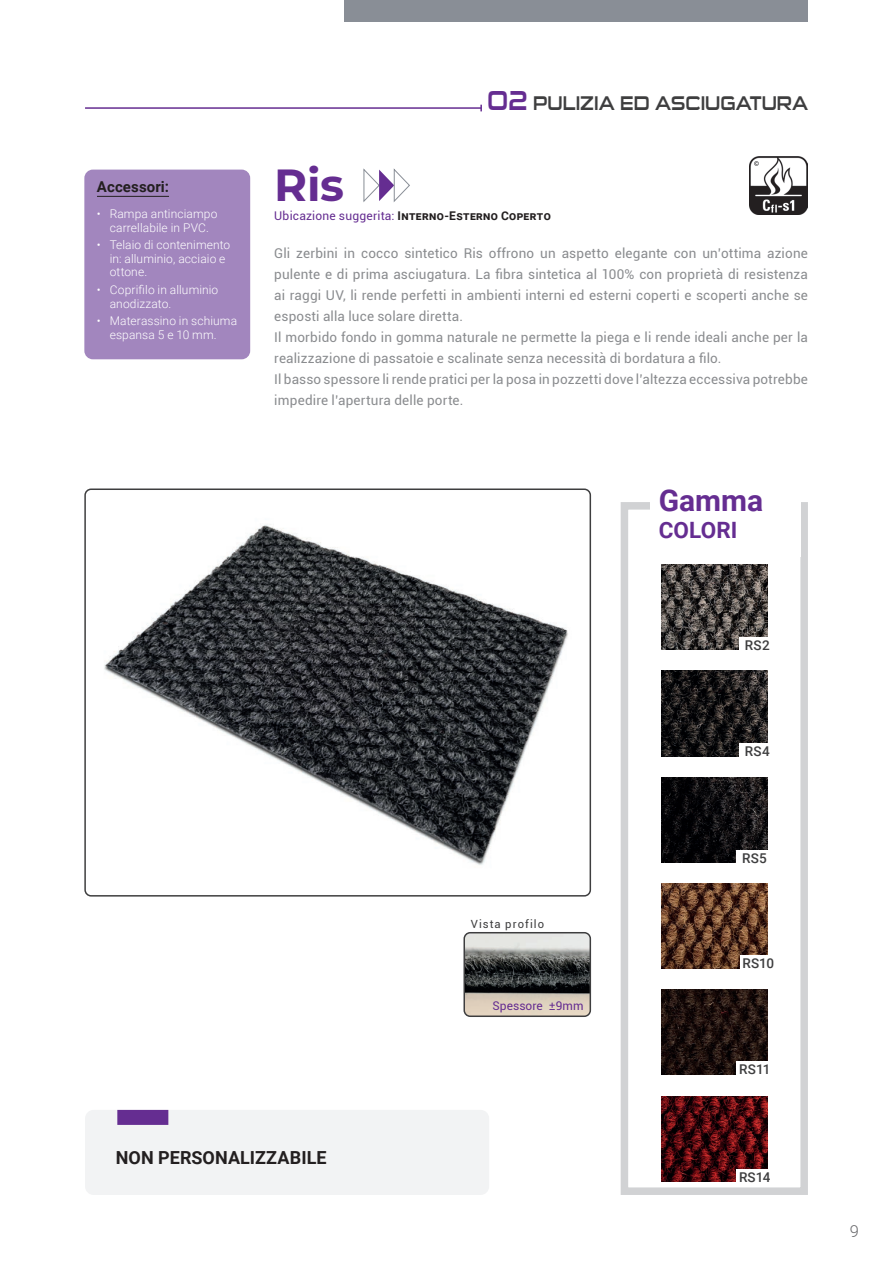
<style>
.page{position:relative;width:893px;height:1263px;background:#fff}
.page>*{position:absolute;margin:0;border:0;box-sizing:border-box;transform-origin:0 0}
.t1{font:700 45px "Montserrat";color:#652d91}
.t2{font:700 30px "Roboto";color:#652d91}
.t3{font:700 22.5px "Roboto";color:#652d91}
.t4{font:19.5px "Sui Generis Rg";color:#3e3e3f;scale:.9 1}
.t5{font:700 18px "Roboto";letter-spacing:.005em;color:#231f20}
.t6{font:300 16.5px "Roboto";color:#69696c}
.t7{font:700 15px "Roboto";letter-spacing:.01em;color:#231f20}
.t8{font:13.5px/21px "Roboto";letter-spacing:.01em;color:#8a8c8f}
.t9{font:500 13.5px "Roboto";letter-spacing:.015em;color:#3e3e3f}
.t10{font:300 12px/13.5px "Roboto";letter-spacing:.01em;color:#fff}
.t11{font:700 12px "Roboto";letter-spacing:.03em;color:#231f20}
.t12{font:12px "Roboto";color:#652d91}
.t13{font:11.25px "Roboto";letter-spacing:.095em;color:#3e3e3f}
.s1{font-size:27px;color:#652d91}
.s2{font-weight:400;color:#652d91}
.s3{font-family:"Montserrat";font-weight:500}
</style>
<div class="page">
<hr style="left:85px;top:107px;width:396px;height:2px;background:#652d91">
<svg style="left:480px;top:105px;width:2px;height:6px"></svg>
<div style="left:345px;top:0;width:463px;height:21px;background:#898e96"></div>
<div style="left:85px;top:1110px;width:404px;height:85px;background:#f2f3f4;border-radius:9px"></div>
<div style="left:117px;top:1110px;width:51px;height:15px;background:#652d91"></div>
<img style="left:104px;top:524px;width:464px;height:341px">
<div style="left:84px;top:488px;width:507px;height:408px;border:2px solid #3e3e3f;border-radius:6px"></div>
<img style="left:466px;top:935px;width:122px;height:79px">
<div style="left:463px;top:932px;width:128px;height:85px;border:2px solid #3e3e3f;border-radius:6px"></div>
<img style="left:749px;top:156px;width:58px;height:58px">
<svg style="left:363px;top:168px;width:47px;height:34px"></svg>
<div style="left:84px;top:170px;width:166px;height:189px;background:#a286be;border-radius:9px"></div>
<hr style="left:97px;top:196px;width:72px;height:1px;background:#231f20">
<div style="left:621px;top:502px;width:187px;height:693px;background:#fff;border:8px solid #d1d2d4"></div>
<div style="left:650px;top:488px;width:150px;height:69px;background:#fff"></div>
<img style="left:661px;top:565px;width:107px;height:85px">
<img style="left:661px;top:989px;width:106px;height:85px">
<img style="left:661px;top:883px;width:106px;height:85px">
<img style="left:661px;top:778px;width:107px;height:85px">
<img style="left:661px;top:671px;width:107px;height:85px">
<img style="left:661px;top:1096px;width:106px;height:85px">
<div style="left:739px;top:637px;width:36px;height:16px;background:#fff"></div>
<div style="left:740px;top:955px;width:36px;height:16px;background:#fff"></div>
<div style="left:739px;top:743px;width:36px;height:16px;background:#fff"></div>
<div style="left:737px;top:1061px;width:36px;height:16px;background:#fff"></div>
<div style="left:736px;top:850px;width:37px;height:16px;background:#fff"></div>
<div style="left:737px;top:1169px;width:36px;height:15px;background:#fff"></div>
<p class="t7" style="left:97px;top:176px;width:74px">Accessori:</p>
<p class="t10" style="left:97px;top:207px;width:122px;text-align:center">• Rampa antinciampo carrellabile in PVC.</p>
<p class="t10" style="left:110px;top:238px;width:122px;text-indent:-13px">• Telaio di contenimento in: alluminio, acciaio e ottone.</p>
<p class="t10" style="left:110px;top:283px;width:110px;text-indent:-13px">• Coprifilo in alluminio anodizzato.</p>
<p class="t10" style="left:110px;top:314px;width:129px;text-indent:-13px">• Materassino in schiuma espansa 5 e 10 mm.</p>
<h1 class="t1" style="left:274px;top:153px;width:71px">Ris</h1>
<h3 class="t4" style="left:487px;top:92px;width:358px"><span class="s1">02</span> PULIZIA ED ASCIUGATURA</h3>
<p class="t11" style="left:274px;top:208px;width:278px"><span class="s2">Ubicazione suggerita:</span> Interno-Esterno Coperto</p>
<p class="t8" style="left:274px;top:242px;width:535px">Gli zerbini in cocco sintetico Ris offrono un aspetto elegante con un’ottima azione pulente e di prima asciugatura. La fibra sintetica al 100% con proprietà di resistenza ai raggi UV, li rende perfetti in ambienti interni ed esterni coperti e scoperti anche se esposti alla luce solare diretta.<br>Il morbido fondo in gomma naturale ne permette la piega e li rende ideali anche per la realizzazione di passatoie e scalinate senza necessità di bordatura a filo.<br>Il basso spessore li rende pratici per la posa in pozzetti dove l’altezza eccessiva potrebbe impedire l’apertura delle porte.</p>
<h2 class="t2" style="left:659px;top:479px;width:106px">Gamma</h2>
<h3 class="t3" style="left:659px;top:514px;width:80px">COLORI</h3>
<p class="t13" style="left:471px;top:916px;width:75px">Vista profilo</p>
<p class="t12" style="left:493px;top:997px;width:92px">Spessore <span class="s3">±</span>9mm</p>
<p class="t9" style="left:745px;top:636px;width:26px">RS2</p>
<p class="t9" style="left:745px;top:742px;width:26px">RS4</p>
<p class="t9" style="left:742px;top:849px;width:26px">RS5</p>
<p class="t9" style="left:742px;top:954px;width:33px">RS10</p>
<p class="t9" style="left:739px;top:1060px;width:33px">RS11</p>
<h3 class="t5" style="left:116px;top:1145px;width:212px">NON PERSONALIZZABILE</h3>
<p class="t9" style="left:739px;top:1167px;width:33px">RS14</p>
<p class="t6" style="left:850px;top:1220px;width:11px">9</p>
</div>
